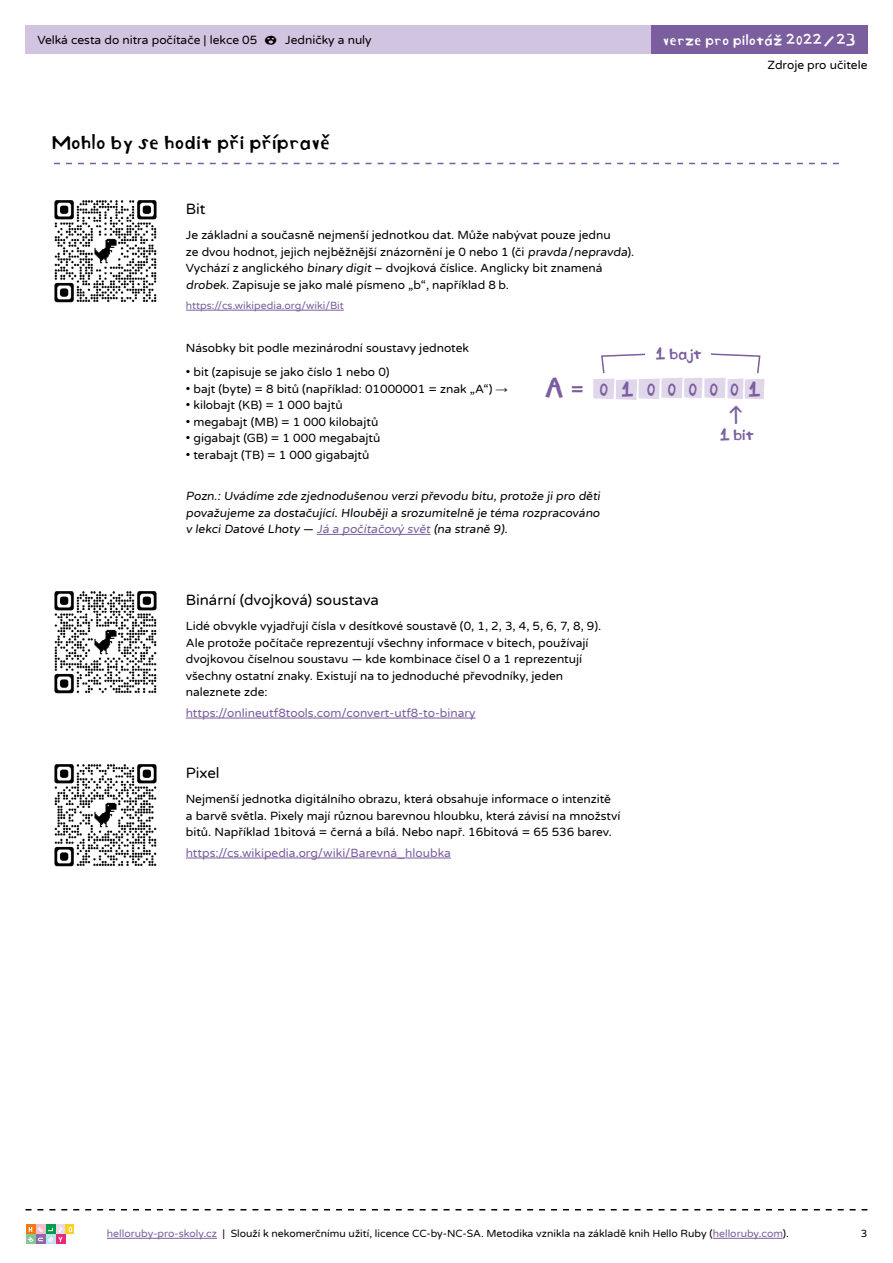
<style>
.page{position:relative;width:893px;height:1263px;background:#fff}
.page>*{position:absolute;margin:0;border:0;box-sizing:border-box;transform-origin:0 0}
.t1{font:16.5px "Hello Ruby CZ";letter-spacing:-.07em;color:#000}
.t2{font:16.5px "Hello Ruby CZ";letter-spacing:.61em;color:#7a5e9e}
.t3{font:15px "Varela Round";color:#000}
.t4{font:14.7px "Hello Ruby CZ";color:#7a5e9e}
.t5{font:13.35px "Hello Ruby CZ";letter-spacing:-.13em;color:#7a5e9e}
.t6{font:12px/16.5px "Varela Round";color:#000}
.t7{font:12px "Varela Round";color:#7a5e9e}
.t8{font:12px "Hello Ruby CZ";letter-spacing:-.06em;color:#fff}
.t9{font:10.5px "Varela Round";color:#000}
.t10{font:10.5px "Varela Round";color:#7a5e9e}
.s1{font-family:"Hello Ruby CZ";font-size:16.2px}
.s2{font-family:"Arial"}
.s3{color:#7a5e9e}
.s4{font-size:22.5px}
</style>
<div class="page">
<div style="left:26px;top:26px;width:841px;height:28px;background:#d1c4e0"></div>
<svg style="left:26px;top:1209px;width:841px;height:1px"></svg>
<div style="left:651px;top:26px;width:216px;height:28px;background:#7a5e9e"></div>
<div style="left:26px;top:1224px;width:10px;height:10px;background:#ef7b10"></div>
<div style="left:36px;top:1224px;width:10px;height:10px;background:#f6bccc"></div>
<div style="left:46px;top:1224px;width:10px;height:10px;background:#009e48"></div>
<div style="left:56px;top:1224px;width:9px;height:10px;background:#e7daed"></div>
<div style="left:65px;top:1224px;width:9px;height:10px;background:#ffcf21"></div>
<svg style="left:69px;top:1227px;width:3px;height:5px"></svg>
<div style="left:26px;top:1234px;width:10px;height:10px;background:#85c597"></div>
<div style="left:36px;top:1234px;width:10px;height:10px;background:#9067a9"></div>
<div style="left:46px;top:1234px;width:10px;height:10px;background:#bde3ee"></div>
<div style="left:56px;top:1234px;width:9px;height:10px;background:#e72b78"></div>
<svg style="left:27px;top:1227px;width:36px;height:15px"></svg>
<hr style="left:107px;top:1238px;width:110px;height:1px;background:#7a5e9e">
<hr style="left:713px;top:1238px;width:70px;height:1px;background:#7a5e9e">
<svg style="left:54px;top:163px;width:785px;height:1px"></svg>
<hr style="left:186px;top:310px;width:158px;height:1px;background:#7a5e9e">
<img style="left:54px;top:200px;width:103px;height:102px">
<hr style="left:186px;top:718px;width:290px;height:1px;background:#7a5e9e">
<hr style="left:186px;top:858px;width:265px;height:1px;background:#7a5e9e">
<img style="left:54px;top:591px;width:103px;height:102px">
<img style="left:54px;top:764px;width:103px;height:102px">
<hr style="left:317px;top:534px;width:114px;height:1px;background:#7a5e9e">
<svg style="left:593px;top:353px;width:172px;height:47px"></svg>
<div style="left:646px;top:345px;width:65px;height:17px;background:#fff"></div>
<p class="t6" style="left:37px;top:32px;width:336px">Velká cesta do nitra počítače | lekce 05 <span class="s1">♦</span> Jedničky a nuly</p>
<h1 class="t1" style="left:51px;top:130px;width:282px">Mohlo by se hodit při přípravě</h1>
<p class="t3" style="left:186px;top:199px;width:21px">Bit</p>
<p class="t6" style="left:186px;top:226px;width:450px">Je základní a současně nejmenší jednotkou dat. Může nabývat pouze jednu<br>ze dvou hodnot, jejich nejběžnější znázornění je 0 nebo 1 (či pravda /nepravda).<br>Vychází z anglického binary digit – dvojková číslice. Anglicky bit znamená drobek. Zapisuje se jako malé písmeno „b“, například 8 b.</p>
<p class="t10" style="left:186px;top:299px;width:160px">https://cs.wikipedia.org/wiki/Bit</p>
<p class="t8" style="left:662px;top:31px;width:195px">verze pro pilotáž 2022/23</p>
<p class="t6" style="left:767px;top:57px;width:102px">Zdroje pro učitele</p>
<p class="t6" style="left:186px;top:340px;width:285px">Násobky bit podle mezinárodní soustavy jednotek</p>
<p class="t6" style="left:186px;top:363px;width:205px">• bit (zapisuje se jako číslo 1 nebo 0)</p>
<p class="t6" style="left:186px;top:380px;width:323px">• bajt (byte) = 8 bitů (například: 01000001 = znak „A“) <span class="s2">→</span></p>
<p class="t6" style="left:186px;top:396px;width:158px">• kilobajt (KB) = 1 000 bajtů</p>
<p class="t6" style="left:186px;top:413px;width:194px">• megabajt (MB) = 1 000 kilobajtů</p>
<p class="t6" style="left:186px;top:429px;width:196px">• gigabajt (GB) = 1 000 megabajtů</p>
<p class="t6" style="left:186px;top:446px;width:185px">• terabajt (TB) = 1 000 gigabajtů</p>
<p class="t6" style="left:186px;top:488px;width:418px;text-align:justify">Pozn.: Uvádíme zde zjednodušenou verzi převodu bitu, protože ji pro děti považujeme za dostačuj ící. Hlouběji a srozumitelně je téma rozpracováno v lekci Datové Lhoty — <span class="s3">Já a počítačový svět</span> (na straně 9).</p>
<p class="t5" style="left:654px;top:343px;width:50px">1 bajt</p>
<h1 class="t2" style="left:543px;top:377px;width:221px"><span class="s4">A</span>= 01000001</h1>
<p class="t5" style="left:718px;top:424px;width:38px">1 bit</p>
<p class="t4" style="left:723px;top:427px;width:25px;rotate:-90deg">—&gt;</p>
<p class="t3" style="left:186px;top:590px;width:195px">Binární (dvojková) soustava</p>
<p class="t6" style="left:186px;top:617px;width:417px">Lidé obvykle vyjadřují čísla v desítkové soustavě (0, 1, 2, 3, 4, 5, 6, 7, 8, 9).<br>Ale protože počítače reprezentují všechny informace v bitech, používají dvojkovou číselnou soustavu — kde kombinace čísel 0 a 1 reprezentují všechny ostatní znaky. Existují na to jednoduché převodníky, jeden naleznete zde:</p>
<p class="t7" style="left:186px;top:705px;width:291px">https://onlineutf8tools.com/convert-utf8-to-binary</p>
<p class="t3" style="left:186px;top:762px;width:35px">Pixel</p>
<p class="t6" style="left:186px;top:790px;width:436px">Nejmenší jednotka digitálního obrazu, která obsahuje informace o intenzitě a barvě světla. Pixely mají různou barevnou hloubku, která závisí na množství bitů. Například 1bitová = černá a bílá. Nebo např. 16bitová = 65 536 barev.</p>
<p class="t7" style="left:186px;top:845px;width:267px">https://cs.wikipedia.org/wiki/Barevná_hloubka</p>
<p class="t9" style="left:107px;top:1227px;width:683px"><span class="s3">helloruby-pro-skoly.cz</span> | Slouží k nekomerčnímu užití, licence CC-by-NC-SA. Metodika vznikla na základě knih Hello Ruby (<span class="s3">helloruby.com</span>).</p>
<p class="t9" style="left:861px;top:1227px;width:8px">3</p>
</div>
